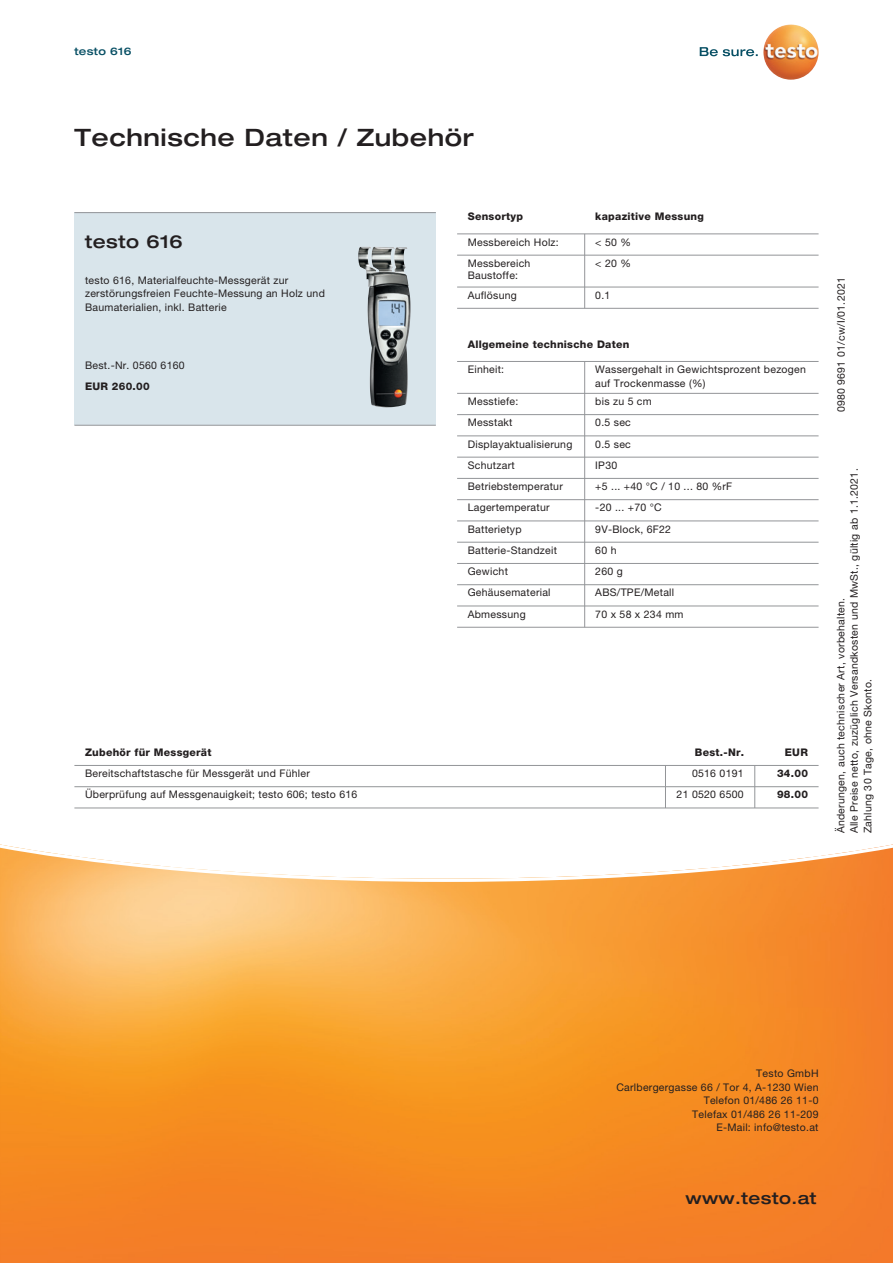
<style>
.page{position:relative;width:893px;height:1263px;background:#fff}
.page>*{position:absolute;margin:0;border:0;box-sizing:border-box;transform-origin:0 0}
.t1{font:500 expanded 24px "Helvetica Neue LTW1 G";letter-spacing:.025em;color:#231f20}
.t2{font:500 expanded 18px "Helvetica Neue LTW1 G";letter-spacing:.025em;color:#231f20}
.t3{font:500 expanded 16.5px "Helvetica Neue LTW1 G";letter-spacing:.025em;color:#231f20}
.t4{font:10.5px/13.5px "Helvetica Neue LTW1 G";letter-spacing:.025em;color:#231f20}
.t5{font:800 10.5px/21.3px "Helvetica Neue LTW1 G";letter-spacing:.025em;color:#231f20;text-align:justify}
.t6{font:500 expanded 10.5px "Helvetica Neue LTW1 G";letter-spacing:.025em;color:#074f64}
.s1{color:#ee1d23}
</style>
<div class="page">
<div style="left:74px;top:213px;width:362px;height:212px;background:#d9e5eb"></div>
<hr style="left:74px;top:212px;width:362px;height:1px;background:#939598">
<hr style="left:74px;top:425px;width:362px;height:1px;background:#939598">
<img style="left:358px;top:247px;width:53px;height:160px">
<svg style="left:700px;top:47px;width:58px;height:9px"></svg>
<img style="left:763px;top:24px;width:56px;height:56px;border-radius:28px">
<hr style="left:457px;top:361px;width:362px;height:1px;background:#939598">
<hr style="left:457px;top:393px;width:362px;height:1px;background:#939598">
<hr style="left:457px;top:414px;width:362px;height:1px;background:#939598">
<hr style="left:457px;top:435px;width:362px;height:1px;background:#939598">
<hr style="left:457px;top:457px;width:362px;height:1px;background:#939598">
<hr style="left:457px;top:478px;width:362px;height:1px;background:#939598">
<hr style="left:457px;top:499px;width:362px;height:1px;background:#939598">
<hr style="left:457px;top:520px;width:362px;height:1px;background:#939598">
<hr style="left:457px;top:542px;width:362px;height:1px;background:#939598">
<hr style="left:457px;top:563px;width:362px;height:1px;background:#939598">
<hr style="left:457px;top:584px;width:362px;height:1px;background:#939598">
<hr style="left:457px;top:606px;width:362px;height:1px;background:#939598">
<hr style="left:457px;top:627px;width:362px;height:1px;background:#939598">
<hr style="left:584px;top:361px;width:1px;height:266px;background:#939598">
<hr style="left:457px;top:233px;width:362px;height:1px;background:#939598">
<hr style="left:584px;top:234px;width:1px;height:74px;background:#939598">
<hr style="left:457px;top:255px;width:362px;height:1px;background:#939598">
<hr style="left:457px;top:287px;width:362px;height:1px;background:#939598">
<hr style="left:457px;top:308px;width:362px;height:1px;background:#939598">
<svg style="left:0;top:844px;width:893px;height:419px;background:#f79c3f"></svg>
<hr style="left:74px;top:786px;width:745px;height:1px;background:#939598">
<hr style="left:74px;top:807px;width:745px;height:1px;background:#939598">
<hr style="left:74px;top:765px;width:745px;height:1px;background:#939598">
<svg style="left:665px;top:766px;width:1px;height:41px"></svg>
<svg style="left:754px;top:766px;width:1px;height:42px"></svg>
<p class="t6" style="left:74px;top:44px;width:59px">testo 616</p>
<h1 class="t1" style="left:74px;top:122px;width:401px">Technische Daten / Zubehör</h1>
<h2 class="t2" style="left:85px;top:230px;width:99px">testo 616</h2>
<p class="t4" style="left:85px;top:273px;width:241px">testo 616, Materialfeuchte-Messgerät zur zerstörungsfreien Feuchte-Messung an Holz und<br>Baumaterialien, inkl. Batterie</p>
<p class="t4" style="left:85px;top:358px;width:101px">Best.-Nr. 0560 6160</p>
<p class="t5" style="left:85px;top:376px;width:66px">EUR 260.00</p>
<p class="t5" style="left:468px;top:206px;width:57px">Sensortyp</p>
<p class="t5" style="left:595px;top:206px;width:110px">kapazitive Messung</p>
<p class="t4" style="left:468px;top:235px;width:93px">Messbereich Holz:</p>
<p class="t4" style="left:595px;top:235px;width:37px">&lt; 50 %</p>
<p class="t4" style="left:468px;top:257px;width:64px;line-height:12px">Messbereich<br>Baustoffe:</p>
<p class="t4" style="left:595px;top:256px;width:37px">&lt; 20 %</p>
<p class="t4" style="left:468px;top:288px;width:51px">Auflösung</p>
<p class="t4" style="left:595px;top:288px;width:17px">0.1</p>
<p class="t5" style="left:468px;top:333px;width:163px">Allgemeine technische Daten</p>
<p class="t4" style="left:468px;top:363px;width:38px">Einheit:</p>
<p class="t4" style="left:595px;top:363px;width:212px">Wassergehalt in Gewichtsprozent bezogen auf Trockenmasse (%)</p>
<p class="t4" style="left:468px;top:416px;width:46px">Messtakt</p>
<p class="t4" style="left:595px;top:416px;width:37px">0.5 sec</p>
<p class="t4" style="left:468px;top:437px;width:106px">Displayaktualisierung</p>
<p class="t4" style="left:595px;top:437px;width:37px">0.5 sec</p>
<p class="t4" style="left:468px;top:458px;width:49px">Schutzart</p>
<p class="t4" style="left:595px;top:458px;width:23px">IP30</p>
<p class="t4" style="left:468px;top:480px;width:97px">Betriebstemperatur</p>
<p class="t4" style="left:595px;top:480px;width:138px">+5 ... +40 °C / 10 ... 80 %rF</p>
<p class="t4" style="left:468px;top:501px;width:83px">Lagertemperatur</p>
<p class="t4" style="left:595px;top:501px;width:68px">-20 ... +70 °C</p>
<p class="t4" style="left:468px;top:522px;width:55px">Batterietyp</p>
<p class="t4" style="left:595px;top:522px;width:77px">9V-Block, 6F22</p>
<p class="t4" style="left:468px;top:543px;width:91px">Batterie-Standzeit</p>
<p class="t4" style="left:595px;top:543px;width:23px">60 h</p>
<p class="t4" style="left:468px;top:565px;width:42px">Gewicht</p>
<p class="t4" style="left:595px;top:565px;width:29px">260 g</p>
<p class="t4" style="left:468px;top:586px;width:84px">Gehäusematerial</p>
<p class="t4" style="left:595px;top:586px;width:80px">ABS/TPE/Metall</p>
<p class="t4" style="left:468px;top:607px;width:59px">Abmessung</p>
<p class="t4" style="left:595px;top:607px;width:90px">70 x 58 x 234 mm</p>
<p class="t4" style="left:468px;top:394px;width:52px">Messtiefe:</p>
<p class="t4" style="left:595px;top:394px;width:58px">bis zu 5 cm</p>
<p class="t5" style="left:85px;top:742px;width:128px">Zubehör für Messgerät</p>
<p class="t5" style="left:695px;top:742px;width:51px">Best.-Nr.</p>
<p class="t4" style="left:677px;top:763px;width:69px;line-height:21.3px;text-align:right">0516 0191<br>21 0520 6500</p>
<p class="t4" style="left:85px;top:763px;width:274px;line-height:21.3px">Bereitschaftstasche für Messgerät und Fühler<br>Überprüfung auf Messgenauigkeit; testo 606; testo 616</p>
<p class="t5" style="left:777px;top:742px;width:32px;text-indent:8px">EUR 34.00<br>98.00</p>
<p class="t4" style="left:834px;top:385px;width:111px;rotate:-90deg"><span class="s1">XXX</span>3 01/cw/I/01.2020</p>
<p class="t4" style="left:834px;top:412px;width:137px;rotate:-90deg">0980 9691 01/cw/I/01.2021</p>
<p class="t4" style="left:834px;top:367px;width:76px;rotate:-90deg">4/cw I/01.2020</p>
<p class="t4" style="left:834px;top:412px;width:7px;rotate:-90deg">1</p>
<p class="t4" style="left:847px;top:833px;width:366px;rotate:-90deg">Alle Preise netto, zuzüglich Versandkosten und MwSt., gültig ab 1.1.2021.<br>Zahlung 30 Tage, ohne Skonto.</p>
<p class="t4" style="left:834px;top:833px;width:237px;rotate:-90deg">Änderungen, auch technischer Art, vorbehalten.</p>
<p class="t4" style="left:616px;top:1066px;width:204px;text-align:right">Testo GmbH<br>Carlbergergasse 66 / Tor 4, A-1230 Wien<br>Telefon 01/486 26 11-0<br>Telefax 01/486 26 11-209<br>E-Mail: info@testo.at</p>
<h3 class="t3" style="left:685px;top:1187px;width:133px">www.testo.at</h3>
</div>
